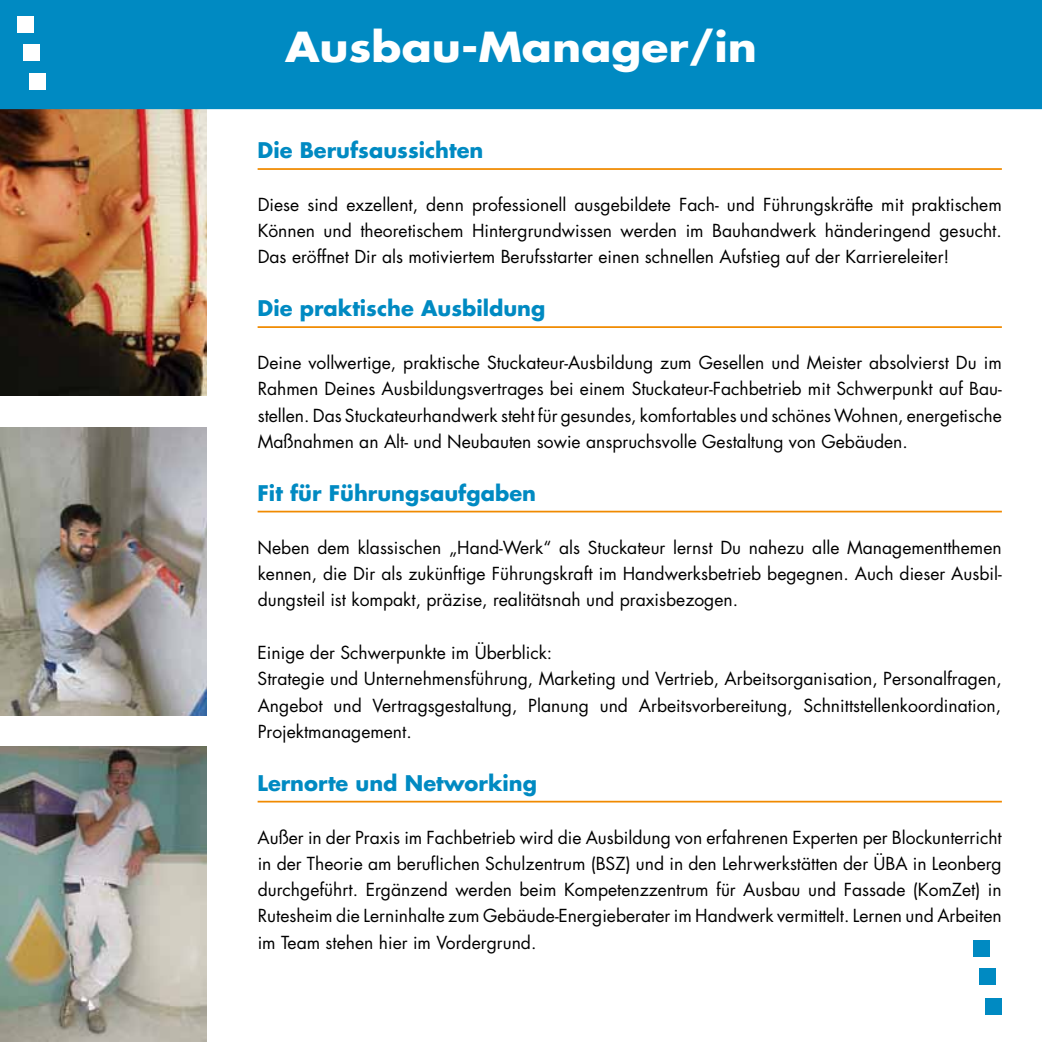
<style>
.page{position:relative;width:1042px;height:1042px;background:#fff}
.page>*{position:absolute;margin:0;border:0;box-sizing:border-box;transform-origin:0 0}
.t1{font:700 40.25px "Futura";color:#fff;scale:1.1 1}
.t2{font:700 21px "Futura";color:#008ac2}
.t3{font:17.5px/26.2px "Futura";color:#000;text-align:justify}
</style>
<div class="page">
<img style="left:0;top:109px;width:207px;height:287px">
<div style="left:0;top:0;width:1042px;height:109px;background:#008ac2"></div>
<div style="left:17px;top:16px;width:16px;height:16px;background:#fff"></div>
<div style="left:24px;top:44px;width:16px;height:16px;background:#fff"></div>
<div style="left:30px;top:73px;width:16px;height:16px;background:#fff"></div>
<hr style="left:258px;top:168px;width:744px;height:2px;background:#f08a00">
<hr style="left:258px;top:326px;width:744px;height:2px;background:#f08a00">
<hr style="left:258px;top:511px;width:744px;height:1px;background:#f08a00">
<hr style="left:258px;top:801px;width:744px;height:1px;background:#f08a00">
<img style="left:0;top:427px;width:207px;height:288px">
<img style="left:0;top:746px;width:207px;height:296px">
<div style="left:973px;top:941px;width:16px;height:16px;background:#008ac2"></div>
<div style="left:979px;top:969px;width:16px;height:16px;background:#008ac2"></div>
<div style="left:986px;top:998px;width:16px;height:16px;background:#008ac2"></div>
<h1 class="t1" style="left:285px;top:20px;width:430px">Ausbau-Manager/in</h1>
<p class="t2" style="left:258px;top:136px;width:227px">Die Berufsaussichten</p>
<p class="t3" style="left:258px;top:192px;width:745px">Diese sind exzellent, denn professionell ausgebildete Fach- und Führungskräfte mit praktischem Können und theoretischem Hintergrundwissen werden im Bauhandwerk händeringend gesucht.<br>Das eröffnet Dir als motiviertem Berufsstarter einen schnellen Aufstieg auf der Karriereleiter!</p>
<p class="t2" style="left:258px;top:294px;width:289px">Die praktische Ausbildung</p>
<p class="t3" style="left:258px;top:350px;width:746px">Deine vollwertige, praktische Stuckateur-Ausbildung zum Gesellen und Meister absolvierst Du im Rahmen Deines Ausbildungsvertrages bei einem Stuckateur-Fachbetrieb mit Schwerpunkt auf Bau&shy;stellen. Das Stuckateurhandwerk steht für gesundes, komfortables und schönes Wohnen, energetische Maßnahmen an Alt- und Neubauten sowie anspruchsvolle Gestaltung von Gebäuden.</p>
<p class="t2" style="left:258px;top:479px;width:280px">Fit für Führungsaufgaben</p>
<p class="t3" style="left:258px;top:534px;width:746px">Neben dem klassischen „Hand-Werk“ als Stuckateur lernst Du nahezu alle Managementthemen kennen, die Dir als zukünftige Führungskraft im Handwerksbetrieb begegnen. Auch dieser Ausbil&shy;dungsteil ist kompakt, präzise, realitätsnah und praxisbezogen.</p>
<p class="t3" style="left:258px;top:640px;width:745px;text-align:left">Einige der Schwerpunkte im Überblick:<br>Strategie und Unternehmensführung, Marketing und Vertrieb, Arbeitsorganisation, Personalfragen, Angebot und Vertragsgestaltung, Planung und Arbeitsvorbereitung, Schnittstellenkoordination, Projektmanagement.</p>
<p class="t2" style="left:258px;top:769px;width:281px">Lernorte und Networking</p>
<p class="t3" style="left:258px;top:824px;width:746px">Außer in der Praxis im Fachbetrieb wird die Ausbildung von erfahrenen Experten per Blockunterricht in der Theorie am beruflichen Schulzentrum (BSZ) und in den Lehrwerkstätten der ÜBA in Leonberg durchgeführt. Ergänzend werden beim Kompetenzzentrum für Ausbau und Fassade (KomZet) in Rutesheim die Lerninhalte zum Gebäude-Energieberater im Handwerk vermittelt. Lernen und Arbeiten im Team stehen hier im Vordergrund.</p>
</div>
